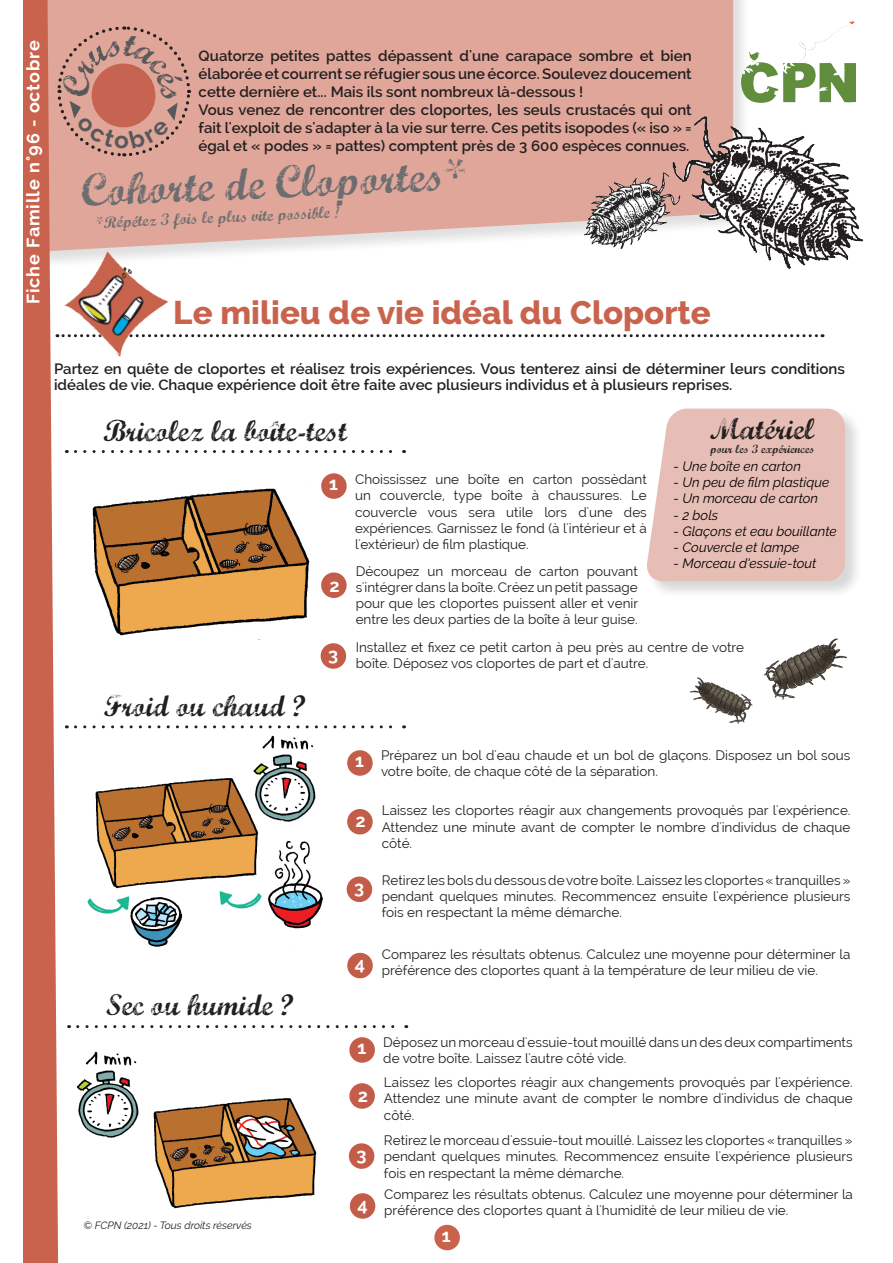
<style>
.page{position:relative;width:893px;height:1263px;background:#fff}
.page>*{position:absolute;margin:0;border:0;box-sizing:border-box;transform-origin:0 0}
.t1{font:45px "Marcelle Script";color:#6c6d70}
.t2{font:800 33px "Raleway";color:#c9634d}
.t3{font:30px "Marcelle Script";color:#231f20}
.t4{font:700 18px "Raleway";letter-spacing:.05em;color:#fff}
.t5{font:16.5px "Marcelle Script";color:#6c6d70}
.t6{font:600 15px/18px "Raleway";color:#231f20;text-align:justify}
.t7{font:13.5px/16.2px "Raleway";color:#231f20;text-align:justify}
.t8{font:italic 13.5px "Raleway";color:#000001}
.t9{font:12px "Marcelle Script";color:#231f20}
.t10{font:italic 10.5px "Raleway";color:#231f20}
</style>
<div class="page">
<img style="left:153px;top:1098px;width:164px;height:111px">
<div style="left:0;top:0;width:751px;height:273px;background:#231f20;opacity:.25"></div>
<svg style="left:58px;top:0;width:675px;height:256px;background:#e1ab9f"></svg>
<div style="left:434px;top:1225px;width:26px;height:25px;background:#c9634d;border-radius:50%"></div>
<svg style="left:23px;top:0;width:35px;height:1263px;background:#d17b68"></svg>
<div style="left:0;top:0;width:23px;height:1263px;background:#fff"></div>
<svg style="left:57px;top:334px;width:766px;height:3px"></svg>
<img style="left:741px;top:20px;width:115px;height:84px">
<div style="left:646px;top:408px;width:216px;height:191px;background:#231f20;opacity:.25"></div>
<div style="left:646px;top:409px;width:199px;height:172px;background:#e7beb5"></div>
<img style="left:669px;top:112px;width:195px;height:161px">
<img style="left:583px;top:170px;width:98px;height:81px">
<img style="left:61px;top:251px;width:109px;height:106px">
<div style="left:321px;top:473px;width:26px;height:26px;background:#c35d4a;border-radius:50%"></div>
<div style="left:321px;top:572px;width:26px;height:26px;background:#c35d4a;border-radius:50%"></div>
<div style="left:321px;top:643px;width:25px;height:26px;background:#c35d4a;border-radius:50%"></div>
<img style="left:92px;top:488px;width:218px;height:148px">
<div style="left:302px;top:478px;width:19px;height:64px;background:#fff;border-radius:10px"></div>
<svg style="left:75px;top:450px;width:330px;height:3px"></svg>
<img style="left:764px;top:638px;width:83px;height:62px">
<img style="left:87px;top:735px;width:236px;height:212px">
<svg style="left:75px;top:725px;width:330px;height:3px"></svg>
<div style="left:347px;top:750px;width:26px;height:26px;background:#c35d4a;border-radius:50%"></div>
<div style="left:347px;top:809px;width:26px;height:25px;background:#c35d4a;border-radius:50%"></div>
<div style="left:347px;top:876px;width:25px;height:26px;background:#c35d4a;border-radius:50%"></div>
<div style="left:347px;top:953px;width:26px;height:25px;background:#c35d4a;border-radius:50%"></div>
<svg style="left:78px;top:1025px;width:329px;height:3px"></svg>
<div style="left:349px;top:1037px;width:26px;height:26px;background:#c35d4a;border-radius:50%"></div>
<div style="left:349px;top:1083px;width:26px;height:26px;background:#c35d4a;border-radius:50%"></div>
<div style="left:349px;top:1143px;width:25px;height:26px;background:#c35d4a;border-radius:50%"></div>
<div style="left:350px;top:1193px;width:25px;height:26px;background:#c35d4a;border-radius:50%"></div>
<img style="left:76px;top:1051px;width:63px;height:87px">
<img style="left:690px;top:677px;width:63px;height:47px">
<svg style="left:56px;top:25px;width:136px;height:133px;background:#d49588"></svg>
<p class="t4" style="left:23px;top:304px;width:266px;rotate:-90deg">Fiche Famille n°96 - octobre</p>
<p class="t6" style="left:199px;top:47px;width:494px">Quatorze petites pattes dépassent d'une carapace sombre et bien élaborée et courrent se réfugier sous une écorce. Soulevez doucement cette dernière et... Mais ils sont nombreux là-dessous !</p>
<p class="t6" style="left:199px;top:101px;width:495px">Vous venez de rencontrer des cloportes, les seuls crustacés qui ont fait l'exploit de s'adapter à la vie sur terre. Ces petits isopodes (« iso » = égal et « podes » = pattes) comptent près de 3 600 espèces connues.</p>
<p class="t1" style="left:80px;top:161px;width:386px;rotate:-3deg">Cohorte de Cloportes*</p>
<p class="t5" style="left:95px;top:210px;width:245px;rotate:-2deg">*Répétez 3 fois le plus vite possible !</p>
<p class="t2" style="left:173px;top:294px;width:539px">Le milieu de vie idéal du Cloporte</p>
<p class="t6" style="left:54px;top:360px;width:792px;line-height:16.5px">Partez en quête de cloportes et réalisez trois expériences. Vous tenterez ainsi de déterminer leurs conditions idéales de vie. Chaque expérience doit être faite avec plusieurs individus et à plusieurs reprises.</p>
<p class="t3" style="left:710px;top:408px;width:105px">Matériel</p>
<p class="t9" style="left:710px;top:441px;width:106px">pour les 3 expériences</p>
<p class="t8" style="left:674px;top:458px;width:129px">- Une boîte en carton</p>
<p class="t8" style="left:674px;top:475px;width:157px">- Un peu de film plastique</p>
<p class="t8" style="left:674px;top:491px;width:146px">- Un morceau de carton</p>
<p class="t8" style="left:674px;top:507px;width:46px">- 2 bols</p>
<p class="t8" style="left:674px;top:523px;width:165px">- Glaçons et eau bouillante</p>
<p class="t8" style="left:674px;top:539px;width:127px">- Couvercle et lampe</p>
<p class="t8" style="left:674px;top:556px;width:144px">- Morceau d'essuie-tout</p>
<p class="t7" style="left:356px;top:563px;width:284px">Découpez un morceau de carton pouvant s'intégrer dans la boîte. Créez un petit passage pour que les cloportes puissent aller et venir entre les deux parties de la boîte à leur guise.</p>
<p class="t3" style="left:103px;top:410px;width:245px">Bricolez la boite-test</p>
<p class="t3" style="left:271px;top:413px;width:9px">î</p>
<p class="t7" style="left:355px;top:471px;width:293px">Choississez une boîte en carton possèdant un couvercle, type boîte à chaussures. Le couvercle vous sera utile lors d'une des expériences. Garnissez le fond (à l'intérieur et à l'extérieur) de film plastique.</p>
<p class="t4" style="left:329px;top:473px;width:10px">1</p>
<p class="t4" style="left:329px;top:575px;width:12px">2</p>
<p class="t3" style="left:104px;top:684px;width:203px">Froid ou chaud ?</p>
<p class="t4" style="left:328px;top:644px;width:12px">3</p>
<p class="t7" style="left:356px;top:639px;width:390px">Installez et fixez ce petit carton à peu près au centre de votre boîte. Déposez vos cloportes de part et d'autre.</p>
<p class="t3" style="left:106px;top:984px;width:189px">Sec ou humide ?</p>
<p class="t10" style="left:83px;top:1219px;width:170px">© FCPN (2021) - Tous droits réservés</p>
<p class="t4" style="left:355px;top:750px;width:10px">1</p>
<p class="t4" style="left:355px;top:811px;width:12px">2</p>
<p class="t4" style="left:354px;top:877px;width:12px">3</p>
<p class="t7" style="left:381px;top:747px;width:471px">Préparez un bol d'eau chaude et un bol de glaçons. Disposez un bol sous votre boîte, de chaque côté de la séparation.</p>
<p class="t7" style="left:382px;top:802px;width:470px">Laissez les cloportes réagir aux changements provoqués par l'expérience.<br>Attendez une minute avant de compter le nombre d'individus de chaque côté.</p>
<p class="t7" style="left:382px;top:872px;width:470px">Retirez les bols du dessous de votre boîte. Laissez les cloportes « tranquilles » pendant quelques minutes. Recommencez ensuite l'expérience plusieurs fois en respectant la même démarche.</p>
<p class="t7" style="left:382px;top:946px;width:470px">Comparez les résultats obtenus. Calculez une moyenne pour déterminer la</p>
<p class="t4" style="left:355px;top:953px;width:12px">4</p>
<p class="t7" style="left:382px;top:962px;width:438px">préférence des cloportes quant à la température de leur milieu de vie.</p>
<p class="t4" style="left:357px;top:1037px;width:10px">1</p>
<p class="t4" style="left:358px;top:1085px;width:12px">2</p>
<p class="t4" style="left:356px;top:1144px;width:12px">3</p>
<p class="t7" style="left:383px;top:1034px;width:471px">Déposez un morceau d'essuie-tout mouillé dans un des deux compartiments de votre boîte. Laissez l'autre côté vide.</p>
<p class="t7" style="left:384px;top:1074px;width:470px">Laissez les cloportes réagir aux changements provoqués par l'expérience.<br>Attendez une minute avant de compter le nombre d'individus de chaque côté.</p>
<p class="t7" style="left:384px;top:1132px;width:470px">Retirez le morceau d'essuie-tout mouillé. Laissez les cloportes « tranquilles » pendant quelques minutes. Recommencez ensuite l'expérience plusieurs fois en respectant la même démarche.</p>
<p class="t7" style="left:384px;top:1186px;width:470px">Comparez les résultats obtenus. Calculez une moyenne pour déterminer la</p>
<p class="t4" style="left:357px;top:1194px;width:12px">4</p>
<p class="t7" style="left:384px;top:1202px;width:406px">préférence des cloportes quant à l'humidité de leur milieu de vie.</p>
<p class="t4" style="left:442px;top:1225px;width:10px">1</p>
</div>
